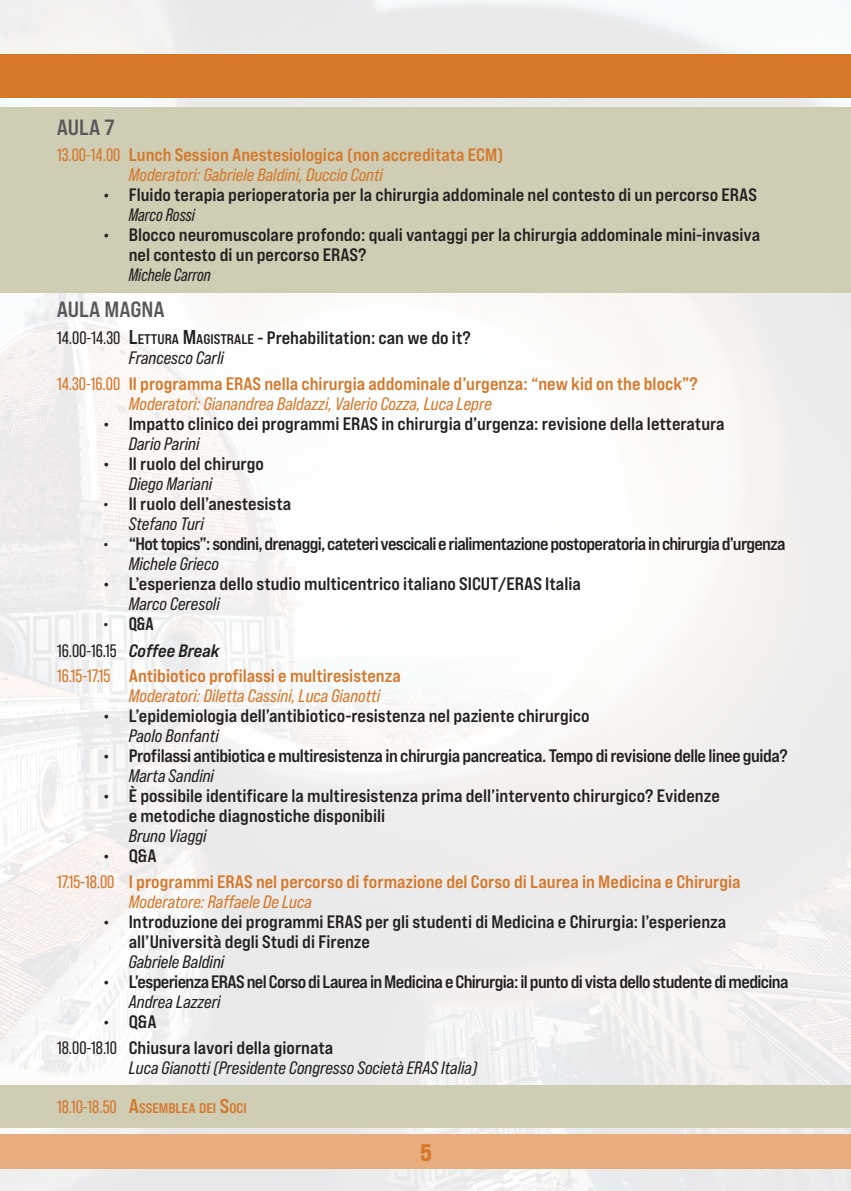
<style>
.page{position:relative;width:851px;height:1191px;background:#fff}
.page>*{position:absolute;margin:0;border:0;box-sizing:border-box;transform-origin:0 0}
.t1{font:24px "Bebas Neue Pro Exp Eb";color:#d67729}
.t2{font:22px "Bebas Neue Pro Exp Bd";color:#57585a}
.t3{font:18px/20px "Bebas Neue Pro Exp Bd";color:#231f20}
.t4{font:18px "Bebas Neue Pro Exp Bd";color:#d67729}
.t5{font:18px "Bebas Neue Pro Sm E It";color:#d67729}
.t6{font:18px/20px "Bebas Neue Pro Exp Bd";letter-spacing:-.04em;color:#231f20}
.t7{font:18px/20px "Bebas Neue Pro Exp Bd";letter-spacing:-.025em;color:#231f20}
.t8{font:18px/20px "Bebas Neue Pro Exp Bd";letter-spacing:-.035em;color:#231f20}
.t9{font:18px "Bebas Neue Pro Sm E It";color:#231f20}
.t10{font:18px "Bebas Neue Pro";color:#231f20}
.t11{font:18px "Bebas Neue Pro Sm E Bd";color:#231f20}
.t12{font:14px "Bebas Neue Pro Exp Bd";color:#d67729}
.s1{font-family:"Bebas Neue Pro"}
.s2{font-family:"Bebas Neue Pro";font-style:italic}
.s3{font-size:20px}
.s4{font-size:14px}
.s5{font-style:inherit}
.s6{font-family:"Bebas Neue Pro Sm E It"}
.s7{font-family:"Bebas Neue Pro Sm E Bd"}
.s8{font-family:"Bebas Neue Pro Exp Bd It"}
.s9{font-family:"Bebas Neue Pro";font-size:18px}
</style>
<div class="page">
<img style="left:0;top:0;width:850px;height:1191px">
<div style="left:0;top:1085px;width:850px;height:42px;background:#cfcdb4"></div>
<div style="left:0;top:1134px;width:850px;height:34px;background:#e7ad7e"></div>
<div style="left:0;top:54px;width:850px;height:43px;background:#d67729"></div>
<div style="left:0;top:107px;width:850px;height:185px;background:#cfcdb4"></div>
<p class="t2" style="left:57px;top:114px;width:59px">AULA 7</p>
<p class="t4" style="left:57px;top:144px;width:448px"><span class="s1">13.00-14.00</span> Lunch Session Anestesiologica (non accreditata ECM)</p>
<p class="t5" style="left:129px;top:164px;width:256px">Moderatori: Gabriele Baldini, Duccio Conti</p>
<p class="t3" style="left:129px;top:184px;width:629px;text-indent:-26px">• Fluido terapia perioperatoria per la chirurgia addominale nel contesto di un percorso ERAS<br><span class="s2">Marco Rossi</span></p>
<p class="t3" style="left:129px;top:224px;width:632px;text-indent:-26px">• Blocco neuromuscolare profondo: quali vantaggi per la chirurgia addominale mini-invasiva nel contesto di un percorso ERAS?<br><span class="s2">Michele Carron</span></p>
<p class="t2" style="left:57px;top:295px;width:110px">AULA MAGNA</p>
<p class="t3" style="left:129px;top:327px;width:343px;text-indent:-72px"><span class="s1">14.00-14.30</span> <span class="s3">L</span><span class="s4">ETTURA</span> <span class="s3">M</span><span class="s4">AGISTRALE</span> <span class="s5">-</span> Prehabilitation: can we do it?<br><span class="s6">Francesco Carli</span></p>
<p class="t4" style="left:57px;top:372px;width:642px"><span class="s1">14.30-16.00</span> Il programma ERAS nella chirurgia addominale d’urgenza: “new kid on the block”?</p>
<p class="t5" style="left:129px;top:393px;width:364px">Moderatori: Gianandrea Baldazzi, Valerio Cozza, Luca Lepre</p>
<p class="t3" style="left:129px;top:413px;width:597px;text-indent:-26px">• Impatto clinico dei programmi ERAS in chirurgia d’urgenza: revisione della letteratura<br><span class="s6">Dario Parini</span></p>
<p class="t3" style="left:129px;top:453px;width:137px;text-indent:-26px">• Il ruolo del chirurgo<br><span class="s6">Diego Mariani</span></p>
<p class="t3" style="left:129px;top:493px;width:164px;text-indent:-26px"><span class="s7">•</span> Il ruolo dell’anestesista<br><span class="s6">Stefano Turi</span></p>
<p class="t6" style="left:129px;top:533px;width:658px;text-indent:-26px"><span class="s7">•</span> “Hot topics”: sondini, drenaggi, cateteri vescicali e rialimentazione postoperatoria in chirurgia d’urgenza<br><span class="s6">Michele Grieco</span></p>
<p class="t3" style="left:129px;top:573px;width:453px;text-indent:-26px">• L’esperienza dello studio multicentrico italiano SICUT/ERAS Italia<br><span class="s6">Marco Ceresoli</span></p>
<p class="t11" style="left:103px;top:613px;width:52px">• Q&amp;A</p>
<p class="t10" style="left:57px;top:640px;width:164px">16.00-16.15 <span class="s8">Coffee Break</span></p>
<p class="t4" style="left:57px;top:665px;width:345px"><span class="s1">16.15-17.15</span> Antibiotico profilassi e multiresistenza</p>
<p class="t5" style="left:129px;top:685px;width:253px">Moderatori: Diletta Cassini, Luca Gianotti</p>
<p class="t3" style="left:129px;top:705px;width:462px;text-indent:-26px">• L’epidemiologia dell’antibiotico-resistenza nel paziente chirurgico<br><span class="s6">Paolo Bonfanti</span></p>
<p class="t7" style="left:129px;top:745px;width:660px;text-indent:-26px">• Profilassi antibiotica e multiresistenza in chirurgia pancreatica. Tempo di revisione delle linee guida?<br><span class="s6">Marta Sandini</span></p>
<p class="t3" style="left:129px;top:785px;width:592px;text-indent:-26px">• È possibile identificare la multiresistenza prima dell’intervento chirurgico? Evidenze e metodiche diagnostiche disponibili<br><span class="s6">Bruno Viaggi</span></p>
<p class="t3" style="left:103px;top:845px;width:55px">• Q&amp;A</p>
<p class="t4" style="left:57px;top:870px;width:685px"><span class="s1">17.15-18.00</span> I programmi ERAS nel percorso di formazione del Corso di Laurea in Medicina e Chirurgia</p>
<p class="t5" style="left:129px;top:891px;width:184px">Moderatore: Raffaele De Luca</p>
<p class="t3" style="left:129px;top:911px;width:599px;text-indent:-26px">• Introduzione dei programmi ERAS per gli studenti di Medicina e Chirurgia: l’esperienza all’Università degli Studi di Firenze<br><span class="s6">Gabriele Baldini</span></p>
<p class="t8" style="left:129px;top:971px;width:661px;text-indent:-26px">• L’esperienza ERAS nel Corso di Laurea in Medicina e Chirurgia: il punto di vista dello studente di medicina<br><span class="s6">Andrea Lazzeri</span></p>
<p class="t3" style="left:103px;top:1011px;width:55px">• Q&amp;A</p>
<p class="t3" style="left:57px;top:1037px;width:278px"><span class="s1">18.00-18.10</span> Chiusura lavori della giornata</p>
<p class="t9" style="left:129px;top:1057px;width:350px">Luca Gianotti (Presidente Congresso Società ERAS Italia)</p>
<p class="t12" style="left:57px;top:1099px;width:191px"><span class="s9">18.10-18.50</span> <span class="s3">A</span>SSEMBLEA DEI <span class="s3">S</span>OCI</p>
<p class="t1" style="left:420px;top:1137px;width:13px">5</p>
</div>
